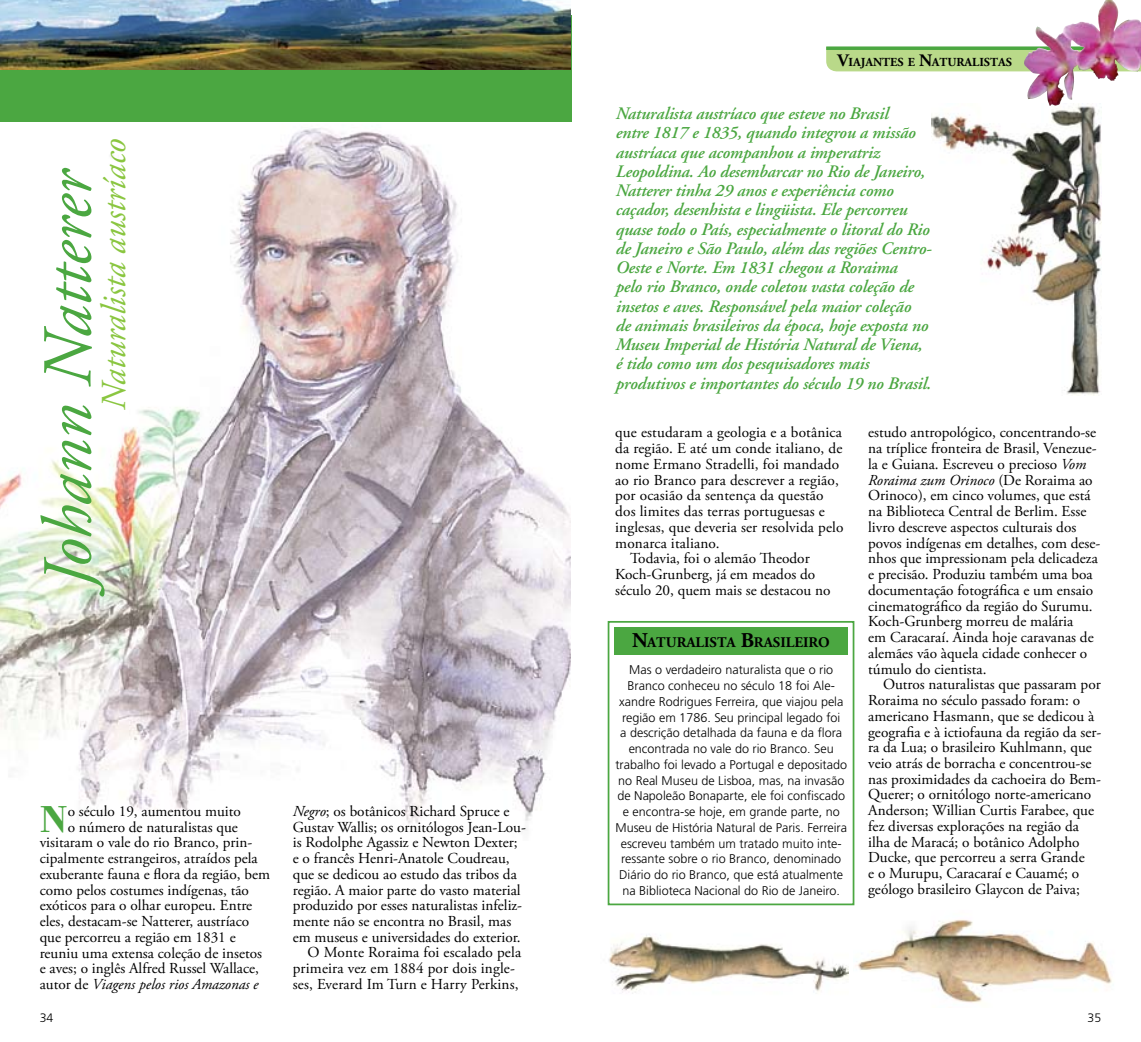
<style>
.page{position:relative;width:1141px;height:1042px;background:#fff}
.page>*{position:absolute;margin:0;border:0;box-sizing:border-box;transform-origin:0 0}
.t1{font:italic 70px "Adobe Garamond Pro";color:#4ba741}
.t2{font:700 38.85px "Bodoni";color:#4ba741}
.t3{font:italic 35px "Adobe Garamond Pro";letter-spacing:-.005em;color:#8ac640}
.t4{font:italic 600 17.5px/19.2px "Adobe Garamond";letter-spacing:-.01em;color:#4ba741}
.t5{font:15.22px/15.8px "Adobe Garamond Pro";color:#000}
.t6{font:italic 15.22px "Adobe Garamond Pro";color:#000}
.t7{font:700 14.7px "Adobe Garamond Pro";color:#000}
.t8{font:300 12.6px/15.8px "Frutiger";color:#000;text-align:center}
.t9{font:700 12.25px "Adobe Garamond Pro";color:#000}
.t10{font:300 12.25px "Frutiger LT Std";color:#000}
.s1{font-style:normal}
.s2{font-style:italic}
.s3{font-size:17.5px}
.s4{font-size:21px}
</style>
<div class="page">
<img style="left:931px;top:106px;width:170px;height:289px">
<img style="left:607px;top:853px;width:241px;height:141px">
<img style="left:854px;top:870px;width:258px;height:133px">
<img style="left:0;top:128px;width:570px;height:703px">
<div style="left:0;top:15px;width:571px;height:107px;background:#4ba741"></div>
<img style="left:0;top:0;width:570px;height:69px">
<div style="left:608px;top:621px;width:246px;height:284px;background:#fff;border:2px solid #4ba741"></div>
<div style="left:614px;top:628px;width:234px;height:27px;background:#4ba741"></div>
<svg style="left:826px;top:50px;width:315px;height:21px;background:#bacb8c"></svg>
<svg style="left:826px;top:46px;width:315px;height:4px"></svg>
<img style="left:1022px;top:0;width:84px;height:106px">
<h3 class="t3" style="left:93px;top:409px;width:273px;rotate:-90deg">Naturalista austríaco</h3>
<h1 class="t1" style="left:26px;top:588px;width:422px;rotate:-90deg">Johann Natterer</h1>
<h2 class="t2" style="left:40px;top:794px;width:30px">N</h2>
<p class="t5" style="left:68px;top:804px;width:175px">o século 19, aumentou muito</p>
<p class="t5" style="left:68px;top:819px;width:172px">o número de naturalistas que</p>
<p class="t5" style="left:40px;top:835px;width:214px">visitaram o vale do rio Branco, prin-</p>
<p class="t5" style="left:40px;top:851px;width:220px">cipalmente estrangeiros, atraídos pela</p>
<p class="t5" style="left:40px;top:867px;width:232px">exuberante fauna e flora da região, bem</p>
<p class="t5" style="left:40px;top:882px;width:211px">como pelos costumes indígenas, tão</p>
<p class="t5" style="left:40px;top:898px;width:214px">exóticos para o olhar europeu. Entre</p>
<p class="t5" style="left:40px;top:914px;width:211px">eles, destacam-se Natterer, austríaco</p>
<p class="t5" style="left:40px;top:930px;width:198px">que percorreu a região em 1831 e</p>
<p class="t5" style="left:40px;top:945px;width:224px">reuniu uma extensa coleção de insetos</p>
<p class="t5" style="left:40px;top:961px;width:221px">e aves; o inglês Alfred Russel Wallace,</p>
<p class="t6" style="left:40px;top:975px;width:220px"><span class="s1">autor de</span> Viagens pelos rios Amazonas e</p>
<p class="t5" style="left:293px;top:803px;width:218px"><span class="s2">Negro</span>; os botânicos Richard Spruce e</p>
<p class="t5" style="left:293px;top:819px;width:235px">Gustav Wallis; os ornitólogos Jean-Lou-</p>
<p class="t5" style="left:293px;top:835px;width:226px">is Rodolphe Agassiz e Newton Dexter;</p>
<p class="t5" style="left:293px;top:851px;width:218px">e o francês Henri-Anatole Coudreau,</p>
<p class="t5" style="left:293px;top:866px;width:226px">que se dedicou ao estudo das tribos da</p>
<p class="t5" style="left:293px;top:882px;width:229px">região. A maior parte do vasto material</p>
<p class="t5" style="left:293px;top:898px;width:231px">produzido por esses naturalistas infeliz-</p>
<p class="t5" style="left:293px;top:914px;width:220px">mente não se encontra no Brasil, mas</p>
<p class="t5" style="left:293px;top:929px;width:229px">em museus e universidades do exterior.</p>
<p class="t5" style="left:308px;top:945px;width:215px">O Monte Roraima foi escalado pela</p>
<p class="t5" style="left:293px;top:961px;width:224px">primeira vez em 1884 por dois ingle-</p>
<p class="t5" style="left:293px;top:977px;width:227px">ses, Everard Im Turn e Harry Perkins,</p>
<p class="t9" style="left:837px;top:55px;width:176px"><span class="s3">V</span>IAJANTES E <span class="s3">N</span>ATURALISTAS</p>
<p class="t4" style="left:615px;top:104px;width:318px">Naturalista austríaco que esteve no Brasil<br>entre 1817 e 1835, quando integrou a missão austríaca que acompanhou a imperatriz Leopoldina. Ao desembarcar no Rio de Janeiro, Natterer tinha 29 anos e experiência como caçador, desenhista e lingüista. Ele percorreu quase todo o País, especialmente o litoral do Rio de Janeiro e São Paulo, além das regiões Centro-Oeste e Norte. Em 1831 chegou a Roraima<br>pelo rio Branco, onde coletou vasta coleção de insetos e aves. Responsável pela maior coleção<br>de animais brasileiros da época, hoje exposta no Museu Imperial de História Natural de Viena, é tido como um dos pesquisadores mais produtivos e importantes do século 19 no Brasil.</p>
<p class="t5" style="left:615px;top:425px;width:228px">que estudaram a geologia e a botânica</p>
<p class="t5" style="left:615px;top:441px;width:229px">da região. E até um conde italiano, de</p>
<p class="t5" style="left:615px;top:457px;width:225px">nome Ermano Stradelli, foi mandado</p>
<p class="t5" style="left:615px;top:472px;width:225px">ao rio Branco para descrever a região,</p>
<p class="t5" style="left:615px;top:488px;width:210px">por ocasião da sentença da questão</p>
<p class="t5" style="left:615px;top:504px;width:211px">dos limites das terras portuguesas e</p>
<p class="t5" style="left:615px;top:520px;width:230px">inglesas, que deveria ser resolvida pelo</p>
<p class="t5" style="left:615px;top:535px;width:106px">monarca italiano.</p>
<p class="t5" style="left:630px;top:551px;width:181px">Todavia, foi o alemão Theodor</p>
<p class="t5" style="left:615px;top:567px;width:202px">Koch-Grunberg, já em meados do</p>
<p class="t5" style="left:615px;top:583px;width:217px">século 20, quem mais se destacou no</p>
<p class="t7" style="left:632px;top:633px;width:199px"><span class="s4">N</span>ATURALISTA <span class="s4">B</span>RASILEIRO</p>
<p class="t8" style="left:615px;top:662px;width:233px">Mas o verdadeiro naturalista que o rio Branco conheceu no século 18 foi Ale&shy;xandre Rodrigues Ferreira, que viajou pela região em 1786. Seu principal legado foi<br>a descrição detalhada da fauna e da flora encontrada no vale do rio Branco. Seu trabalho foi levado a Portugal e depositado no Real Museu de Lisboa, mas, na invasão de Napoleão Bonaparte, ele foi confiscado e encontra-se hoje, em grande parte, no Museu de História Natural de Paris. Ferreira escreveu também um tratado muito inte&shy;ressante sobre o rio Branco, denominado Diário do rio Branco, que está atualmente na Biblioteca Nacional do Rio de Janeiro.</p>
<p class="t5" style="left:868px;top:425px;width:234px">estudo antropológico, concentrando-se na tríplice fronteira de Brasil, Venezue&shy;la e Guiana. Escreveu o precioso <span class="s2">Vom Roraima zum Orinoco</span> (De Roraima ao Orinoco), em cinco volumes, que está na Biblioteca Central de Berlim. Esse livro descreve aspectos culturais dos povos indígenas em detalhes, com dese&shy;nhos que impressionam pela delicadeza e precisão. Produziu também uma boa documentação fotográfica e um ensaio cinematográfico da região do Surumu.<br>Koch-Grunberg morreu de malária<br>em Caracaraí. Ainda hoje caravanas de alemães vão àquela cidade conhecer o túmulo do cientista.</p>
<p class="t5" style="left:868px;top:677px;width:235px;text-indent:15px">Outros naturalistas que passaram por Roraima no século passado foram: o americano Hasmann, que se dedicou à geografia e à ictiofauna da região da ser&shy;ra da Lua; o brasileiro Kuhlmann, que veio atrás de borracha e concentrou-se nas proximidades da cachoeira do Bem-Querer; o ornitólogo norte-americano Anderson; Willian Curtis Farabee, que fez diversas explorações na região da ilha de Maracá; o botânico Adolpho Ducke, que percorreu a serra Grande<br>e o Murupu, Caracaraí e Cauamé; o geólogo brasileiro Glaycon de Paiva;</p>
<p class="t10" style="left:40px;top:1010px;width:15px">34</p>
<p class="t10" style="left:1088px;top:1010px;width:15px">35</p>
</div>
